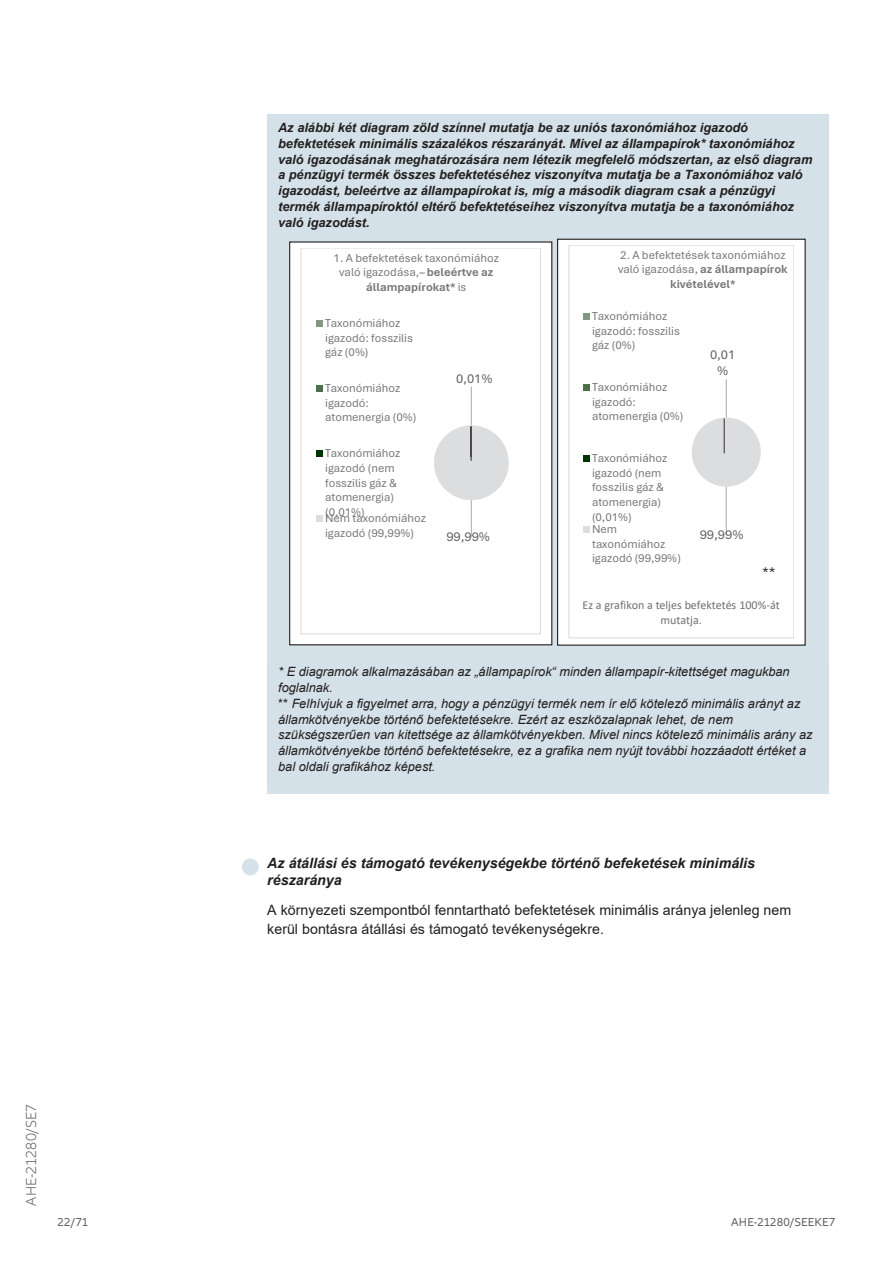
<style>
.page{position:relative;width:893px;height:1263px;background:#fff}
.page>*{position:absolute;margin:0;border:0;box-sizing:border-box;transform-origin:0 0}
.t1{font:300 15px "Allianz Neo";letter-spacing:.01em;color:#636366}
.t2{font:15px "Aptos";color:#231f20}
.t3{font:14.25px/19px "Arial";color:#231f20}
.t4{font:italic 700 14.25px/17.7px "Arial";color:#231f20}
.t5{font:13.5px/16.5px "Aptos";color:#636366;text-align:center}
.t6{font:italic 700 12.75px/15.8px "Arial";letter-spacing:-.005em;color:#231f20}
.t7{font:italic 12.75px/15.8px "Arial";letter-spacing:.005em;color:#231f20}
.t8{font:12px/14.7px "Aptos";color:#76787b}
.t9{font:12px/14.7px "Calibri";letter-spacing:-.005em;color:#6f7073;text-align:center}
.t10{font:12px "Allianz Neo";letter-spacing:.01em;color:#636366}
.s1{font-weight:700}
.s2{font-style:normal}
</style>
<div class="page">
<div style="left:267px;top:114px;width:562px;height:680px;background:#d5e2e9"></div>
<div style="left:242px;top:858px;width:17px;height:17px;background:#d5e2e9;border-radius:50%"></div>
<div style="left:558px;top:239px;width:247px;height:406px;background:#fff"></div>
<div style="left:557px;top:239px;width:249px;height:407px;border:1px solid #231f20"></div>
<div style="left:692px;top:417px;width:69px;height:70px;background:#dcdddf;border-radius:35px"></div>
<hr style="left:726px;top:379px;width:1px;height:38px;background:#b2b3b7">
<hr style="left:726px;top:487px;width:1px;height:47px;background:#b2b3b7">
<div style="left:583px;top:313px;width:6px;height:7px;background:#7f987f"></div>
<div style="left:583px;top:384px;width:6px;height:7px;background:#4c6f4c"></div>
<div style="left:583px;top:455px;width:6px;height:7px;background:#030"></div>
<div style="left:583px;top:526px;width:6px;height:7px;background:#dcdddf"></div>
<div style="left:569px;top:245px;width:225px;height:393px;border:1px solid #dcdddf"></div>
<hr style="left:724px;top:418px;width:1px;height:35px;background:#312f30">
<div style="left:290px;top:242px;width:262px;height:403px;background:#fff"></div>
<div style="left:289px;top:241px;width:263px;height:404px;border:1px solid #231f20"></div>
<div style="left:434px;top:425px;width:75px;height:75px;background:#dcdddf;border-radius:37px"></div>
<hr style="left:471px;top:386px;width:1px;height:39px;background:#b2b3b7">
<hr style="left:471px;top:500px;width:1px;height:37px;background:#b2b3b7">
<div style="left:316px;top:320px;width:6px;height:7px;background:#7f987f"></div>
<div style="left:316px;top:385px;width:6px;height:7px;background:#4c6f4c"></div>
<svg style="left:316px;top:451px;width:6px;height:6px"></svg>
<svg style="left:316px;top:516px;width:6px;height:6px"></svg>
<div style="left:301px;top:248px;width:239px;height:386px;border:1px solid #dcdddf"></div>
<hr style="left:470px;top:426px;width:1px;height:31px;background:#231f20">
<hr style="left:471px;top:426px;width:1px;height:35px;background:#231f20">
<p class="t1" style="left:23px;top:1205px;width:103px;rotate:-90deg">AHE-21280/SE7</p>
<p class="t10" style="left:57px;top:1215px;width:32px">22/71</p>
<p class="t6" style="left:278px;top:120px;width:536px">Az alábbi két diagram zöld színnel mutatja be az uniós taxonómiához igazodó befektetések minimális százalékos részarányát. Mivel az állampapírok* taxonómiához való igazodásának meghatározására nem létezik megfelelő módszertan, az első diagram a pénzügyi termék összes befektetéséhez viszonyítva mutatja be a Taxonómiához való igazodást, beleértve az állampapírokat is, míg a második diagram csak a pénzügyi termék állampapíroktól eltérő befektetéseihez viszonyítva mutatja be a taxonómiához való igazodást.</p>
<p class="t8" style="left:334px;top:250px;width:167px;text-align:center">1. A befektetések taxonómiához való igazodása,– <span class="s1">beleértve az állampapírokat*</span> is</p>
<p class="t8" style="left:325px;top:315px;width:89px">Taxonómiához igazodó: fosszilis gáz (0%)</p>
<p class="t8" style="left:325px;top:380px;width:93px">Taxonómiához igazodó: atomenergia (0%)</p>
<p class="t8" style="left:325px;top:445px;width:77px">Taxonómiához igazodó (nem fosszilis gáz &amp; atomenergia) (0,01%)</p>
<p class="t8" style="left:325px;top:510px;width:102px">Nem taxonómiához igazodó (99,99%)</p>
<p class="t5" style="left:456px;top:369px;width:38px">0,01%</p>
<p class="t5" style="left:446px;top:528px;width:45px">99,99%</p>
<p class="t8" style="left:618px;top:247px;width:171px;text-align:center">2. A befektetések taxonómiához való igazodása, <span class="s1">az állampapírok kivételével*</span></p>
<p class="t8" style="left:592px;top:308px;width:89px">Taxonómiához igazodó: fosszilis gáz (0%)</p>
<p class="t8" style="left:592px;top:379px;width:93px">Taxonómiához igazodó: atomenergia (0%)</p>
<p class="t8" style="left:592px;top:450px;width:77px">Taxonómiához igazodó (nem fosszilis gáz &amp; atomenergia) (0,01%)</p>
<p class="t8" style="left:592px;top:521px;width:90px">Nem taxonómiához igazodó (99,99%)</p>
<p class="t9" style="left:583px;top:598px;width:199px">Ez a grafikon a teljes befektetés 100%-át mutatja.</p>
<p class="t5" style="left:710px;top:346px;width:27px">0,01 %</p>
<p class="t5" style="left:700px;top:526px;width:45px">99,99%</p>
<p class="t2" style="left:762px;top:562px;width:15px">**</p>
<p class="t7" style="left:278px;top:664px;width:536px">* E diagramok alkalmazásában az „állampapírok“ minden állampapír-kitettséget magukban foglalnak.<br><span class="s2">**</span> Felhívjuk a figyelmet arra, hogy a pénzügyi termék nem ír elő kötelező minimális arányt az államkötvényekbe történő befektetésekre. Ezért az eszközalapnak lehet, de nem szükségszerűen van kitettsége az államkötvényekben. Mivel nincs kötelező minimális arány az államkötvényekbe történő befektetésekre, ez a grafika nem nyújt további hozzáadott értéket a bal oldali grafikához képest.</p>
<p class="t4" style="left:267px;top:854px;width:489px">Az átállási és támogató tevékenységekbe történő befeketések minimális részaránya</p>
<p class="t3" style="left:267px;top:900px;width:525px">A környezeti szempontból fenntartható befektetések minimális aránya jelenleg nem kerül bontásra átállási és támogató tevékenységekre.</p>
<p class="t10" style="left:731px;top:1215px;width:106px">AHE-21280/SEEKE7</p>
</div>
